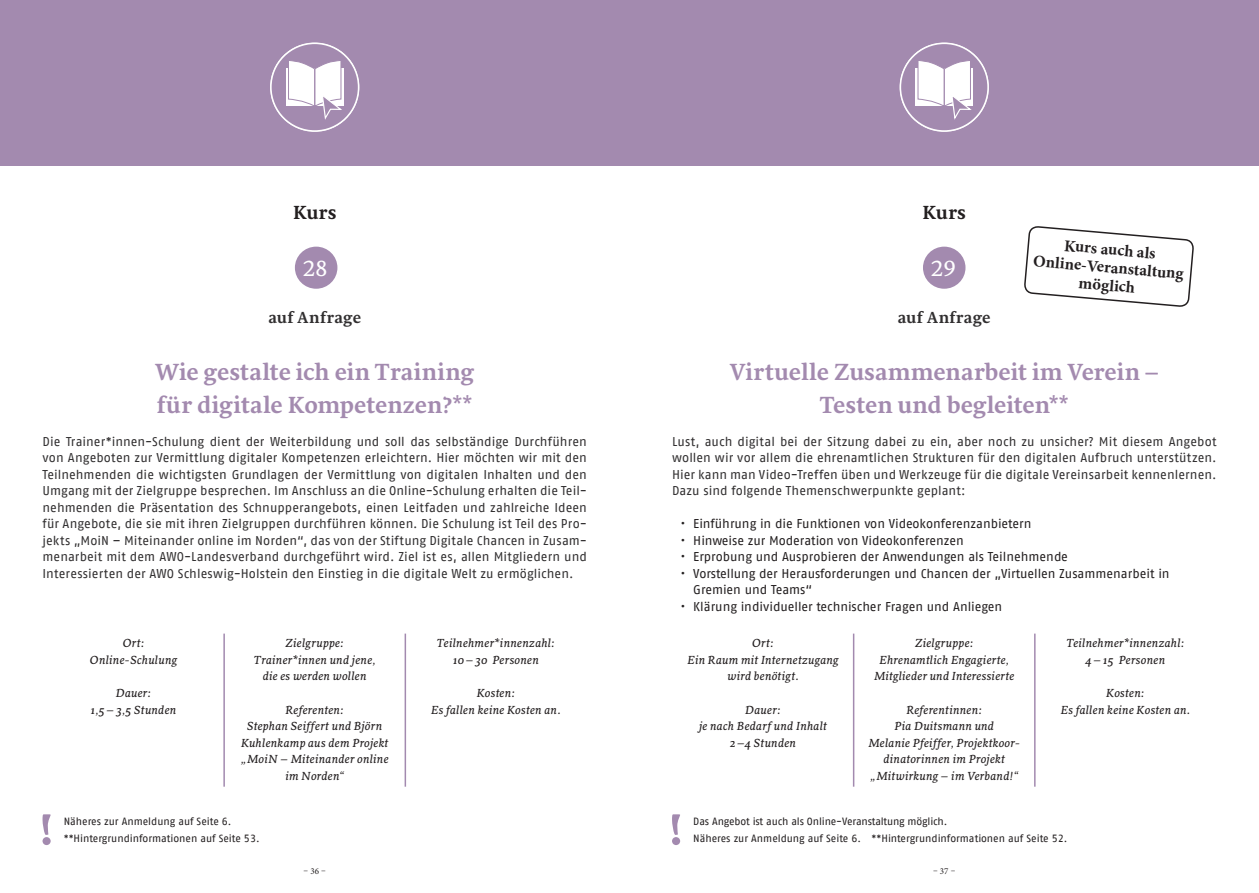
<style>
.page{position:relative;width:1259px;height:893px;background:#fff}
.page>*{position:absolute;margin:0;border:0;box-sizing:border-box;transform-origin:0 0}
.RZ_1016_Überschrift{font:700 24px/33px "Sirba";color:#a38aaf}
.RZ_1016_Kursnummer{font:22.5px "Sirba";color:#fff}
.t1{font:700 19.5px "Sirba";letter-spacing:.01em;color:#231f20}
.t2{font:700 16.5px/18px "Minion Pro";color:#231f20;text-align:center}
.RZ_1016_Tag{font:700 16.5px "Sirba";letter-spacing:.02em;color:#312f30}
.RZ_1016_Mengentext_B{font:12.75px/16.5px "AWO Fago Office";letter-spacing:.005em;color:#312f30;text-align:justify}
.t3{font:12.75px/16.5px "AWO Fago Office";color:#231f20}
.RZ_1016_Veranstaltun{font:italic 12px/16.5px "Sirba";letter-spacing:.015em;color:#231f20;text-align:center}
.RZ_1016_sonstiges{font:10.5px/16.5px "AWO Fago Office";letter-spacing:-.005em;color:#231f20}
.t4{font:9px "Minion Pro";color:#231f20}
</style>
<div class="page">
<hr style="left:223px;top:634px;width:2px;height:153px;background:#a38aaf">
<hr style="left:404px;top:634px;width:2px;height:153px;background:#a38aaf">
<div style="left:295px;top:247px;width:42px;height:42px;background:#a38aaf;border-radius:50%"></div>
<div style="left:0;top:0;width:629px;height:166px;background:#a38aaf"></div>
<svg style="left:270px;top:43px;width:89px;height:89px"></svg>
<hr style="left:853px;top:634px;width:1px;height:153px;background:#a38aaf">
<hr style="left:1034px;top:634px;width:1px;height:153px;background:#a38aaf">
<div style="left:923px;top:247px;width:42px;height:42px;background:#a38aaf;border-radius:50%"></div>
<div style="left:629px;top:0;width:630px;height:166px;background:#a38aaf"></div>
<svg style="left:899px;top:43px;width:90px;height:89px"></svg>
<svg style="left:43px;top:814px;width:8px;height:31px"></svg>
<svg style="left:672px;top:814px;width:8px;height:31px"></svg>
<svg style="left:1024px;top:226px;width:170px;height:81px"></svg>
<h3 class="t1" style="left:293px;top:197px;width:45px">Kurs</h3>
<h3 class="t1" style="left:922px;top:197px;width:45px">Kurs</h3>
<p class="RZ_1016_Kursnummer" style="left:302px;top:252px;width:27px">28</p>
<p class="RZ_1016_Kursnummer" style="left:930px;top:252px;width:27px">29</p>
<p class="t2" style="left:1035px;top:233px;width:152px;rotate:5deg">Kurs auch als<br>Online-Veranstaltung</p>
<p class="t2" style="left:1079px;top:273px;width:58px;rotate:5deg">möglich</p>
<p class="RZ_1016_Tag" style="left:268px;top:305px;width:94px">auf Anfrage</p>
<p class="RZ_1016_Überschrift" style="left:155px;top:355px;width:321px">Wie gestalte ich ein Training für digitale Kompetenzen?**</p>
<p class="RZ_1016_Mengentext_B" style="left:43px;top:433px;width:546px">Die Trainer*innen-Schulung dient der Weiterbildung und soll das selbständige Durchführen von Angeboten zur Vermittlung digitaler Kompetenzen erleichtern. Hier möchten wir mit den Teilnehmenden die wichtigsten Grundlagen der Vermittlung von digitalen Inhalten und den Umgang mit der Zielgruppe besprechen. Im Anschluss an die Online-Schulung erhalten die Teil&shy;nehmenden die Präsentation des Schnupperangebots, einen Leitfaden und zahlreiche Ideen für Angebote, die sie mit ihren Zielgruppen durchführen können. Die Schulung ist Teil des Pro&shy;jekts „MoiN – Miteinander online im Norden“, das von der Stiftung Digitale Chancen in Zusam&shy;menarbeit mit dem AWO-Landesverband durchgeführt wird. Ziel ist es, allen Mitgliedern und Interessierten der AWO Schleswig-Holstein den Einstieg in die digitale Welt zu ermöglichen.</p>
<p class="RZ_1016_Veranstaltun" style="left:90px;top:634px;width:89px">Ort:<br>Online-Schulung</p>
<p class="RZ_1016_Veranstaltun" style="left:91px;top:684px;width:87px">Dauer:<br>1,5–3,5 Stunden</p>
<p class="RZ_1016_Veranstaltun" style="left:254px;top:634px;width:123px">Zielgruppe:<br>Trainer*innen und jene, die es werden wollen</p>
<p class="RZ_1016_Veranstaltun" style="left:241px;top:700px;width:149px">Referenten:<br>Stephan Seiffert und Björn<br>Kuhlenkamp aus dem Projekt „MoiN – Miteinander online im Norden“</p>
<p class="RZ_1016_sonstiges" style="left:64px;top:813px;width:169px">Näheres zur Anmeldung auf Seite 6.</p>
<p class="RZ_1016_sonstiges" style="left:64px;top:829px;width:197px">**Hintergrundinformationen auf Seite 53.</p>
<p class="RZ_1016_Veranstaltun" style="left:437px;top:634px;width:120px">Teilnehmer*innenzahl:<br>10–30 Personen</p>
<p class="RZ_1016_Veranstaltun" style="left:431px;top:684px;width:131px">Kosten:<br>Es fallen keine Kosten an.</p>
<p class="RZ_1016_Tag" style="left:898px;top:305px;width:94px">auf Anfrage</p>
<p class="RZ_1016_Überschrift" style="left:729px;top:355px;width:431px;text-align:center">Virtuelle Zusammenarbeit im Verein –<br>Testen und begleiten**</p>
<p class="RZ_1016_Mengentext_B" style="left:672px;top:433px;width:546px">Lust, auch digital bei der Sitzung dabei zu ein, aber noch zu unsicher? Mit diesem Angebot wollen wir vor allem die ehrenamtlichen Strukturen für den digitalen Aufbruch unterstützen.<br>Hier kann man Video-Treffen üben und Werkzeuge für die digitale Vereinsarbeit kennenlernen.<br>Dazu sind folgende Themenschwerpunkte geplant:</p>
<p class="t3" style="left:680px;top:515px;width:352px">• Einführung in die Funktionen von Videokonferenzanbietern</p>
<p class="t3" style="left:680px;top:532px;width:285px">• Hinweise zur Moderation von Videokonferenzen</p>
<p class="t3" style="left:680px;top:548px;width:389px">• Erprobung und Ausprobieren der Anwendungen als Teilnehmende</p>
<p class="t3" style="left:693px;top:565px;width:478px;text-indent:-13px">• Vorstellung der Herausforderungen und Chancen der „Virtuellen Zusammenarbeit in<br>Gremien und Teams“</p>
<p class="t3" style="left:680px;top:598px;width:323px">• Klärung individueller technischer Fragen und Anliegen</p>
<p class="RZ_1016_Veranstaltun" style="left:687px;top:634px;width:153px">Ort:<br>Ein Raum mit Internetzugang wird benötigt.</p>
<p class="RZ_1016_Veranstaltun" style="left:699px;top:700px;width:129px">Dauer:<br>je nach Bedarf und Inhalt<br>2–4 Stunden</p>
<p class="RZ_1016_Veranstaltun" style="left:874px;top:634px;width:142px">Zielgruppe:<br>Ehrenamtlich Engagierte,<br>Mitglieder und Interessierte</p>
<p class="RZ_1016_Veranstaltun" style="left:868px;top:700px;width:153px">Referentinnen:<br>Pia Duitsmann und<br>Melanie Pfeiffer, Projektkoor&shy;dinatorinnen im Projekt „Mitwirkung – im Verband!“</p>
<p class="RZ_1016_Veranstaltun" style="left:1066px;top:634px;width:120px">Teilnehmer*innenzahl:<br>4–15 Personen</p>
<p class="RZ_1016_Veranstaltun" style="left:1060px;top:684px;width:131px">Kosten:<br>Es fallen keine Kosten an.</p>
<p class="RZ_1016_sonstiges" style="left:693px;top:813px;width:376px">Das Angebot ist auch als Online-Veranstaltung möglich.<br>Näheres zur Anmeldung auf Seite 6. **Hintergrundinformationen auf Seite 52.</p>
<p class="t4" style="left:303px;top:865px;width:24px">– 36 –</p>
<p class="t4" style="left:933px;top:865px;width:24px">– 37 –</p>
</div>
